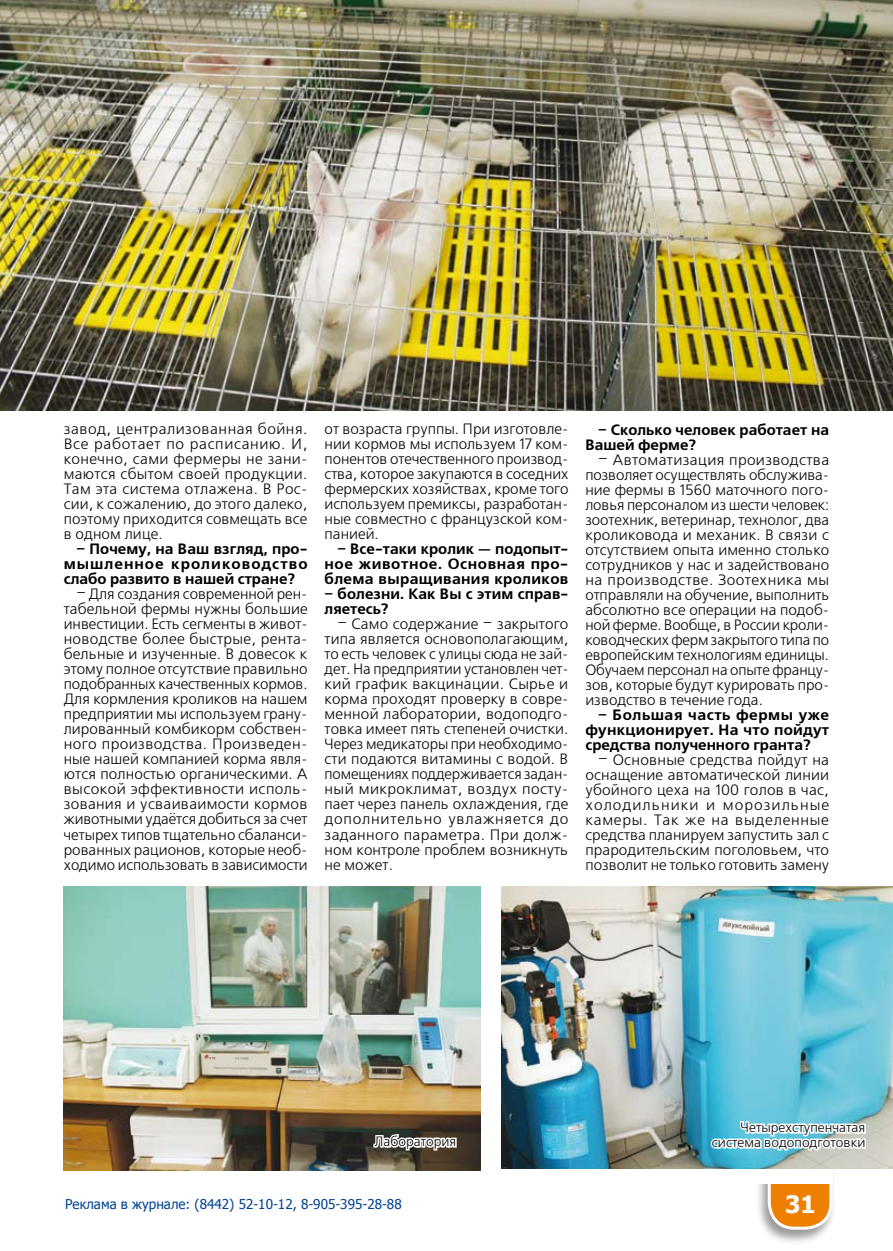
<style>
.page{position:relative;width:893px;height:1251px;background:#fff}
.page>*{position:absolute;margin:0;border:0;box-sizing:border-box;transform-origin:0 0}
.t1{font:700 24px "Tahoma";color:#fff}
.t2{font:15px/15px "Free Set C";color:#000;text-align:justify}
.t3{font:700 15px/15px "Free Set C";letter-spacing:.005em;color:#000;text-align:justify}
.t4{font:13.5px "Free Set C";color:#000}
.t5{font:13.5px "Tahoma";color:#004494}
</style>
<div class="page">
<div style="left:755px;top:1124px;width:87px;height:126px;background:#000;opacity:.4"></div>
<div style="left:769px;top:1126px;width:62px;height:101px;background:#ee7f00;border-radius:26px"></div>
<div style="left:768px;top:1125px;width:64px;height:104px;border:3px solid #fff;border-radius:26px"></div>
<div style="left:64px;top:1122px;width:768px;height:61px;background:#fff"></div>
<img style="left:64px;top:886px;width:416px;height:284px">
<img style="left:502px;top:886px;width:391px;height:281px">
<img style="left:0;top:0;width:893px;height:410px">
<svg style="left:709px;top:1116px;width:158px;height:51px"></svg>
<svg style="left:372px;top:1129px;width:86px;height:29px"></svg>
<p class="t2" style="left:64px;top:422px;width:245px">завод, централизованная бойня.<br>Все работает по расписанию. И, конечно, сами фермеры не зани&shy;маются сбытом своей продукции.<br>Там эта система отлажена. В Рос&shy;сии, к сожалению, до этого далеко, поэтому приходится совмещать все в одном лице.</p>
<p class="t3" style="left:64px;top:542px;width:245px;text-indent:13px">– Почему, на Ваш взгляд, про&shy;мышленное кролиководство слабо развито в нашей стране?</p>
<p class="t2" style="left:64px;top:587px;width:245px;text-indent:13px">– Для создания современной рен&shy;табельной фермы нужны большие инвестиции. Есть сегменты в живот&shy;новодстве более быстрые, рента&shy;бельные и изученные. В довесок к этому полное отсутствие правильно подобранных качественных кормов.<br>Для кормления кроликов на нашем предприятии мы используем грану&shy;лированный комбикорм собствен&shy;ного производства. Произведен&shy;ные нашей компанией корма явля&shy;ются полностью органическими. А высокой эффективности исполь&shy;зования и усваиваимости кормов животными удаётся добиться за счет четырех типов тщательно сбаланси&shy;рованных рационов, которые необ&shy;ходимо использовать в зависимости</p>
<p class="t2" style="left:325px;top:422px;width:245px">от возраста группы. При изготовле&shy;нии кормов мы используем 17 ком&shy;понентов отечественного производ&shy;ства, которое закупаются в соседних фермерских хозяйствах, кроме того используем премиксы, разработан&shy;ные совместно с французской ком&shy;панией.</p>
<p class="t3" style="left:325px;top:542px;width:245px;text-indent:13px">– Все-таки кролик — подопыт&shy;ное животное. Основная про&shy;блема выращивания кроликов</p>
<p class="t3" style="left:325px;top:587px;width:245px">– болезни. Как Вы с этим справ&shy;ляетесь?</p>
<p class="t2" style="left:325px;top:617px;width:245px;text-indent:13px">– Само содержание – закрытого типа является основополагающим, то есть человек с улицы сюда не зай&shy;дет. На предприятии установлен чет&shy;кий график вакцинации. Сырье и корма проходят проверку в совре&shy;менной лаборатории, водоподго&shy;товка имеет пять степеней очистки.<br>Через медикаторы при необходимо&shy;сти подаются витамины с водой. В помещениях поддерживается задан&shy;ный микроклимат, воздух посту&shy;пает через панель охлаждения, где дополнительно увлажняется до заданного параметра. При долж&shy;ном контроле проблем возникнуть не может.</p>
<p class="t3" style="left:585px;top:422px;width:245px;text-indent:13px">– Сколько человек работает на<br>Вашей ферме?</p>
<p class="t2" style="left:585px;top:453px;width:245px;text-indent:13px">– Автоматизация производства позволяет осуществлять обслужива&shy;ние фермы в 1560 маточного пого&shy;ловья персоналом из шести человек: зоотехник, ветеринар, технолог, два кроликовода и механик. В связи с отсутствием опыта именно столько сотрудников у нас и задействовано на производстве. Зоотехника мы отправляли на обучение, выполнить абсолютно все операции на подоб&shy;ной ферме. Вообще, в России кроли&shy;ководческих ферм закрытого типа по европейским технологиям единицы.<br>Обучаем персонал на опыте францу&shy;зов, которые будут курировать про&shy;изводство в течение года.</p>
<p class="t3" style="left:585px;top:707px;width:245px;text-indent:13px">– Большая часть фермы уже функционирует. На что пойдут средства полученного гранта?</p>
<p class="t2" style="left:585px;top:753px;width:245px;text-indent:13px">– Основные средства пойдут на оснащение автоматической линии убойного цеха на 100 голов в час, холодильники и морозильные камеры. Так же на выделенные средства планируем запустить зал с прародительским поголовьем, что позволит не только готовить замену</p>
<p class="t4" style="left:741px;top:1119px;width:126px">Четырехступенчатая</p>
<p class="t4" style="left:375px;top:1133px;width:83px">Лаборатория</p>
<p class="t4" style="left:712px;top:1134px;width:155px">система водоподготовки</p>
<p class="t5" style="left:65px;top:1194px;width:338px">Реклама в журнале: (8442) 52-10-12, 8-905-395-28-88</p>
<h1 class="t1" style="left:785px;top:1187px;width:32px">31</h1>
</div>
